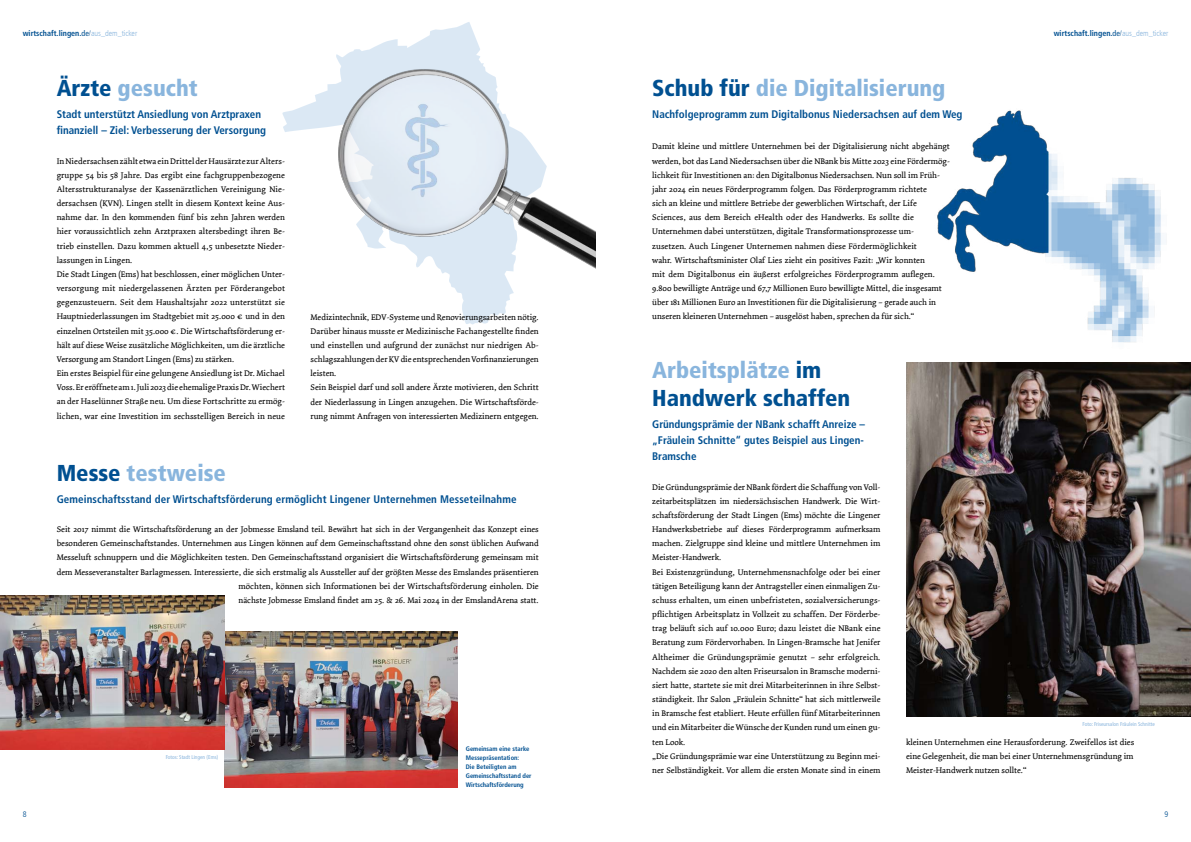
<style>
.page{position:relative;width:1191px;height:842px;background:#fff}
.page>*{position:absolute;margin:0;border:0;box-sizing:border-box;transform-origin:0 0}
.t1{font:900 condensed 23px "Frutiger LT Com";color:#89b5dd}
.t2{font:900 condensed 23px/28px "Frutiger LT Com";color:#005091}
.t3{font:700 condensed 11px/16px "Frutiger LT Com";color:#005091}
.t4{font:8.5px/14.2px "Dolly";color:#000}
.t5{font:700 condensed 8px "Frutiger LT Com";color:#005091}
.t6{font:300 condensed 8px "Frutiger LT Com";color:#005091}
.t7{font:700 condensed 6.5px/9px "Frutiger LT Com";color:#005091}
.t8{font:condensed 5.5px "Frutiger LT Com";color:#89b5dd}
.s1{font-weight:400}
.s2{font-weight:300}
.s3{font-weight:300;color:#89b5dd}
.s4{color:#005091}
.s5{color:#89b5dd}
</style>
<div class="page">
<svg style="left:282px;top:22px;width:224px;height:303px"></svg>
<img style="left:906px;top:362px;width:285px;height:354px">
<img style="left:224px;top:631px;width:233px;height:156px">
<img style="left:0;top:595px;width:224px;height:154px">
<img style="left:919px;top:110px;width:257px;height:253px">
<img style="left:317px;top:55px;width:278px;height:255px">
<p class="t5" style="left:23px;top:28px;width:116px">wirtschaft.lingen.<span class="s1">de</span><span class="s2">/</span><span class="s3">aus_dem_ticker</span></p>
<h1 class="t1" style="left:57px;top:74px;width:143px"><span class="s4">Ärzte</span> gesucht</h1>
<p class="t3" style="left:57px;top:106px;width:211px">Stadt unterstützt Ansiedlung von Arztpraxen finanziell – Ziel: Verbesserung der Versorgung</p>
<p class="t4" style="left:57px;top:154px;width:230px">In Niedersachsen zählt etwa ein Drittel der Hausärzte zur Alters&shy;gruppe 54 bis 58 Jahre. Das ergibt eine fachgruppenbezogene Altersstrukturanalyse der Kassenärztlichen Vereinigung Nie&shy;dersachsen (KVN). Lingen stellt in diesem Kontext keine Aus&shy;nahme dar. In den kommenden fünf bis zehn Jahren werden hier voraussichtlich zehn Arztpraxen altersbedingt ihren Be&shy;trieb einstellen. Dazu kommen aktuell 4,5 unbesetzte Nieder&shy;lassungen in Lingen.<br>Die Stadt Lingen (Ems) hat beschlossen, einer möglichen Unter&shy;versorgung mit niedergelassenen Ärzten per Förderangebot gegenzusteuern. Seit dem Haushaltsjahr 2022 unterstützt sie Hauptniederlassungen im Stadtgebiet mit 25.000 € und in den einzelnen Ortsteilen mit 35.000 €. Die Wirtschaftsförderung er&shy;hält auf diese Weise zusätzliche Möglichkeiten, um die ärztliche Versorgung am Standort Lingen (Ems) zu stärken.<br>Ein erstes Beispiel für eine gelungene Ansiedlung ist Dr. Michael Voss. Er eröffnete am 1. Juli 2023 die ehemalige Praxis Dr. Wiechert an der Haselünner Straße neu. Um diese Fortschritte zu ermög&shy;lichen, war eine Investition im sechsstelligen Bereich in neue</p>
<p class="t4" style="left:310px;top:310px;width:230px">Medizintechnik, EDV-Systeme und Renovierungsarbeiten nötig.<br>Darüber hinaus musste er Medizinische Fachangestellte finden und einstellen und aufgrund der zunächst nur niedrigen Ab&shy;schlagszahlungen der KV die entsprechenden Vorfinanzierungen leisten.<br>Sein Beispiel darf und soll andere Ärzte motivieren, den Schritt der Niederlassung in Lingen anzugehen. Die Wirtschaftsförde&shy;rung nimmt Anfragen von interessierten Medizinern entgegen.</p>
<h1 class="t1" style="left:57px;top:459px;width:171px"><span class="s4">Messe</span> testweise</h1>
<p class="t3" style="left:57px;top:491px;width:461px">Gemeinschaftsstand der Wirtschaftsförderung ermöglicht Lingener Unternehmen Messeteilnahme</p>
<p class="t4" style="left:57px;top:522px;width:483px;text-align:right">Seit 2017 nimmt die Wirtschaftsförderung an der Jobmesse Emsland teil. Bewährt hat sich in der Vergangenheit das Konzept eines besonderen Gemeinschaftstandes. Unternehmen aus Lingen können auf dem Gemeinschaftsstand ohne den sonst üblichen Aufwand Messeluft schnuppern und die Möglichkeiten testen. Den Gemeinschaftsstand organisiert die Wirtschaftsförderung gemeinsam mit dem Messeveranstalter Barlagmessen. Interessierte, die sich erstmalig als Aussteller auf der größten Messe des Emslandes präsentieren möchten, können sich Informationen bei der Wirtschaftsförderung einholen. Die<br>nächste Jobmesse Emsland findet am 25. &amp; 26. Mai 2024 in der EmslandArena statt.</p>
<p class="t6" style="left:23px;top:809px;width:5px">8</p>
<p class="t8" style="left:166px;top:754px;width:54px">Fotos: Stadt Lingen (Ems)</p>
<p class="t7" style="left:466px;top:744px;width:67px">Gemeinsam eine starke<br>Messepräsentation:<br>Die Beteiligten am<br>Gemeinschaftsstand der<br>Wirtschaftsförderung</p>
<h1 class="t1" style="left:652px;top:74px;width:295px"><span class="s4">Schub für</span> die Digitalisierung</h1>
<p class="t3" style="left:652px;top:106px;width:312px">Nachfolgeprogramm zum Digitalbonus Niedersachsen auf dem Weg</p>
<p class="t4" style="left:652px;top:140px;width:299px">Damit kleine und mittlere Unternehmen bei der Digitalisierung nicht abgehängt werden, bot das Land Niedersachsen über die NBank bis Mitte 2023 eine Fördermög&shy;lichkeit für Investitionen an: den Digitalbonus Niedersachsen. Nun soll im Früh&shy;jahr 2024 ein neues Förderprogramm folgen. Das Förderprogramm richtete<br>sich an kleine und mittlere Betriebe der gewerblichen Wirtschaft, der Life Sciences, aus dem Bereich eHealth oder des Handwerks. Es sollte die Unternehmen dabei unterstützen, digitale Transformationsprozesse um&shy;zusetzen. Auch Lingener Unternemen nahmen diese Fördermöglichkeit<br>wahr. Wirtschaftsminister Olaf Lies zieht ein positives Fazit: „Wir konnten<br>mit dem Digitalbonus ein äußerst erfolgreiches Förderprogramm auflegen.<br>9.800 bewilligte Anträge und 67,7 Millionen Euro bewilligte Mittel, die insgesamt über 181 Millionen Euro an Investitionen für die Digitalisierung – gerade auch in unseren kleineren Unternehmen – ausgelöst haben, sprechen da für sich.“</p>
<h1 class="t2" style="left:652px;top:356px;width:200px"><span class="s5">Arbeitsplätze</span> im<br>Handwerk schaffen</h1>
<p class="t3" style="left:652px;top:416px;width:214px;text-align:justify">Gründungsprämie der NBank schafft Anreize – „Fräulein Schnitte“ gutes Beispiel aus Lingen-Bramsche</p>
<p class="t5" style="left:1053px;top:28px;width:116px">wirtschaft.lingen.<span class="s1">de</span><span class="s2">/</span><span class="s3">aus_dem_ticker</span></p>
<p class="t4" style="left:652px;top:480px;width:230px">Die Gründungsprämie der NBank fördert die Schaffung von Voll&shy;zeitarbeitsplätzen im niedersächsischen Handwerk. Die Wirt&shy;schaftsförderung der Stadt Lingen (Ems) möchte die Lingener Handwerksbetriebe auf dieses Förderprogramm aufmerksam machen. Zielgruppe sind kleine und mittlere Unternehmen im Meister-Handwerk.<br>Bei Existenzgründung, Unternehmensnachfolge oder bei einer tätigen Beteiligung kann der Antragsteller einen einmaligen Zu&shy;schuss erhalten, um einen unbefristeten, sozialversicherungs&shy;pflichtigen Arbeitsplatz in Vollzeit zu schaffen. Der Förderbe&shy;trag beläuft sich auf 10.000 Euro; dazu leistet die NBank eine Beratung zum Fördervorhaben. In Lingen-Bramsche hat Jenifer Altheimer die Gründungsprämie genutzt – sehr erfolgreich.<br>Nachdem sie 2020 den alten Friseursalon in Bramsche moderni&shy;siert hatte, startete sie mit drei Mitarbeiterinnen in ihre Selbst&shy;ständigkeit. Ihr Salon „Fräulein Schnitte“ hat sich mittlerweile in Bramsche fest etabliert. Heute erfüllen fünf Mitarbeiterinnen und ein Mitarbeiter die Wünsche der Kunden rund um einen gu&shy;ten Look.<br>„Die Gründungsprämie war eine Unterstützung zu Beginn mei&shy;ner Selbständigkeit. Vor allem die ersten Monate sind in einem</p>
<p class="t8" style="left:1082px;top:721px;width:74px">Foto: Friseursalon Fräulein Schnitte</p>
<p class="t4" style="left:906px;top:735px;width:230px;text-align:justify">kleinen Unternehmen eine Herausforderung. Zweifellos ist dies eine Gelegenheit, die man bei einer Unternehmensgründung im Meister-Handwerk nutzen sollte.“</p>
<p class="t6" style="left:1164px;top:809px;width:5px">9</p>
</div>
